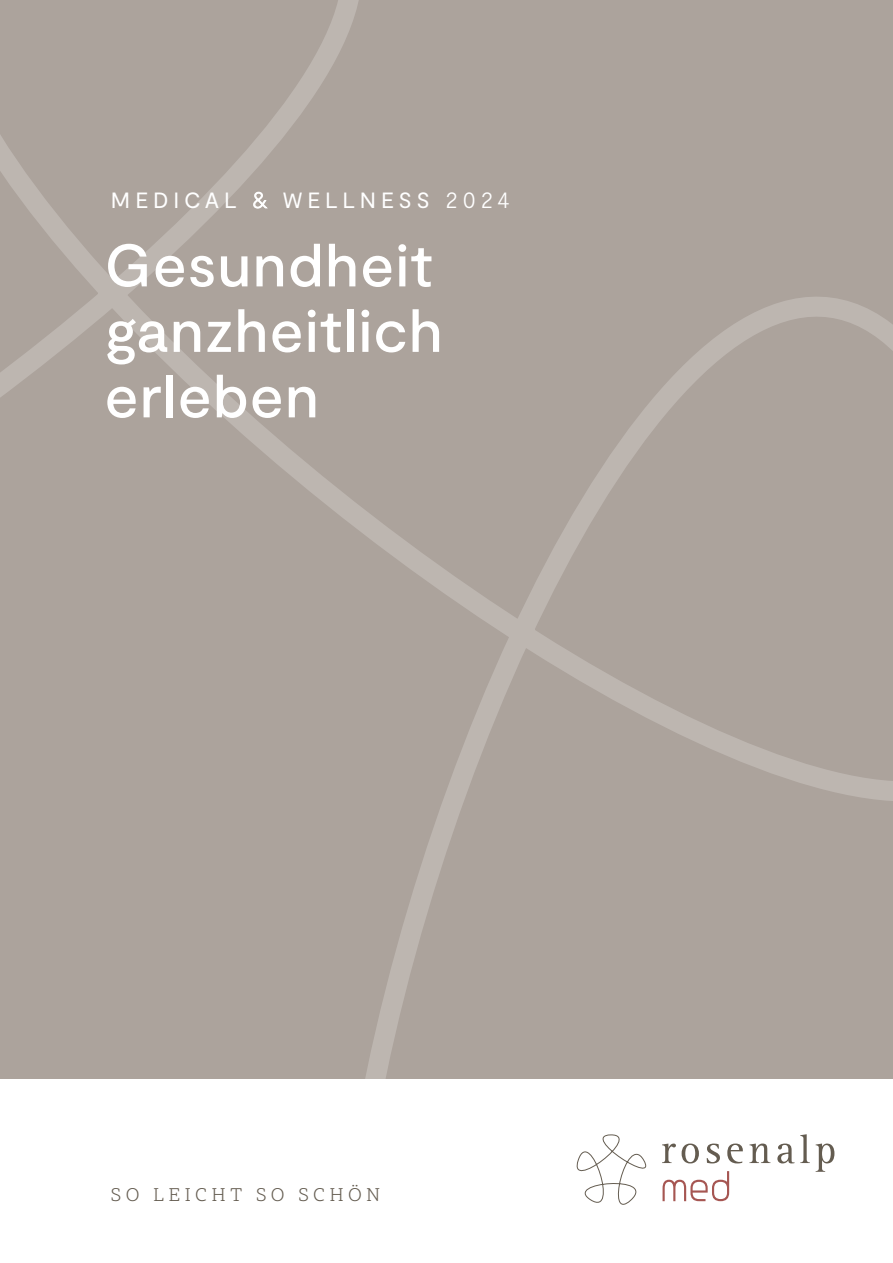
<style>
.page{position:relative;width:893px;height:1263px;background:#fff}
.page>*{position:absolute;margin:0;border:0;box-sizing:border-box;transform-origin:0 0}
.t1{font:500 60px/65.4px "Moderat";letter-spacing:.015em;color:#fff}
.t2{font:22.05px "Moderat";letter-spacing:.215em;color:#fff}
.t3{font:19.8px "Scope One";letter-spacing:.22em;color:#645c50}
.s1{font-weight:700}
.s2{font-weight:300}
</style>
<div class="page">
<div style="left:0;top:0;width:893px;height:1078px;background:#aca39c"></div>
<svg style="left:576px;top:1134px;width:167px;height:71px"></svg>
<svg style="left:749px;top:1143px;width:21px;height:20px"></svg>
<svg style="left:777px;top:1143px;width:17px;height:20px"></svg>
<svg style="left:800px;top:1134px;width:10px;height:29px"></svg>
<svg style="left:816px;top:1143px;width:18px;height:29px"></svg>
<p class="t2" style="left:111px;top:187px;width:400px">MEDICAL <span class="s1">&amp;</span> WELLNESS <span class="s2">2024</span></p>
<p class="t1" style="left:104px;top:235px;width:340px">Gesundheit ganzheitlich erleben</p>
<p class="t3" style="left:111px;top:1183px;width:271px">SO LEICHT SO SCHÖN</p>
</div>
